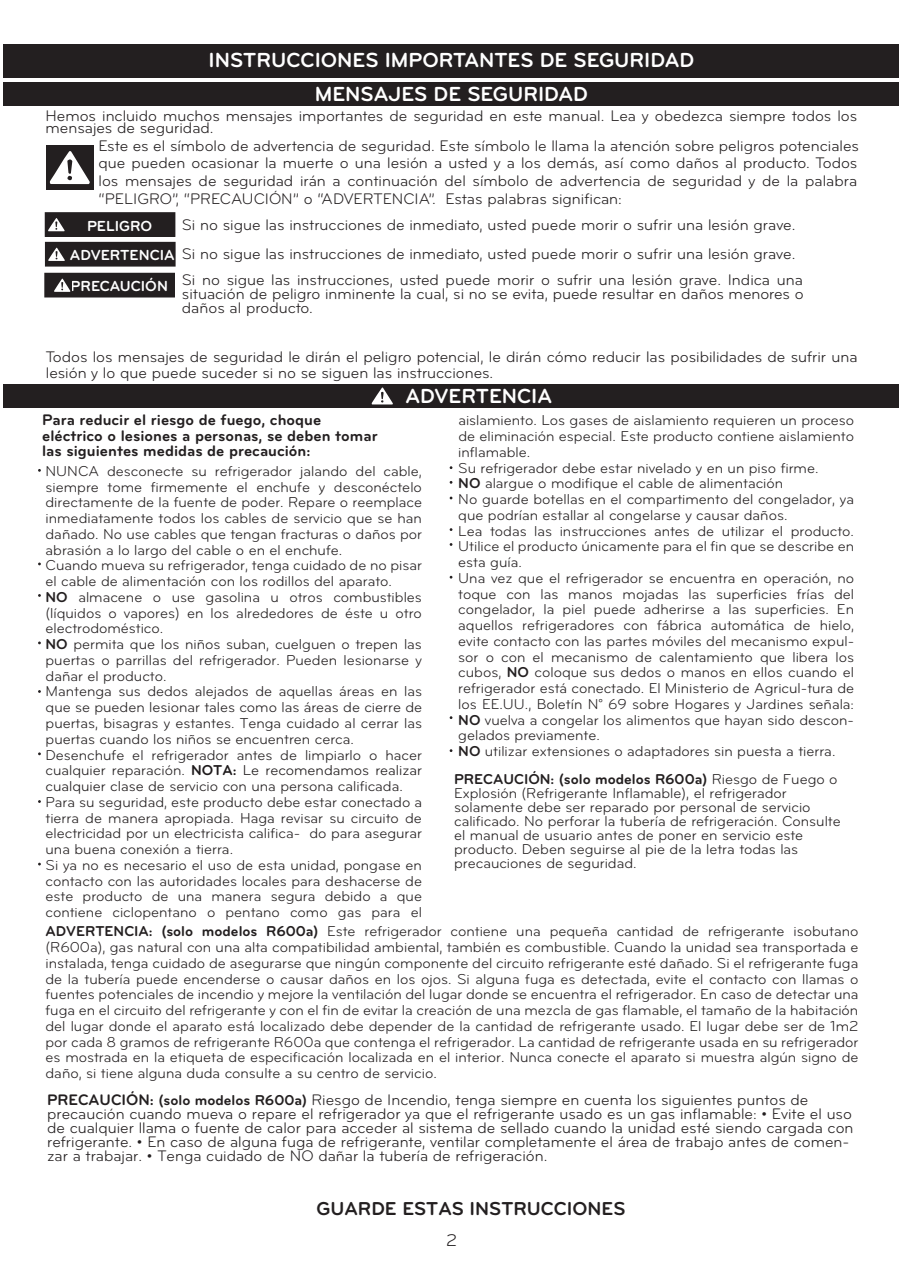
<style>
.page{position:relative;width:903px;height:1275px;background:#fff}
.page>*{position:absolute;margin:0;border:0;box-sizing:border-box;transform-origin:0 0}
.t1{font:700 21.18px "Bryant LG";color:#fff}
.t2{font:700 19.43px "Bryant LG";color:#231f20}
.t3{font:17.5px "Bryant LG";color:#231f20}
.t4{font:15.92px/14px "Bryant LG";color:#231f20}
.t5{font:700 15.92px/15.8px "Bryant LG";color:#231f20}
.t6{font:700 15.22px "Bryant LG";color:#fff}
.t7{font:14.88px/15.8px "Bryant LG";color:#231f20}
.s1{font-weight:700}
.s2{font-weight:700;color:#1e1a1b}
.s3{color:#1e1a1b}
.s4{font-weight:700;font-size:14.88px}
</style>
<div class="page">
<div style="left:3px;top:45px;width:895px;height:33px;background:#231f20"></div>
<div style="left:46px;top:145px;width:47px;height:45px;background:#231f20"></div>
<svg style="left:50px;top:151px;width:40px;height:33px"></svg>
<div style="left:46px;top:213px;width:129px;height:23px;background:#231f20"></div>
<div style="left:45px;top:212px;width:130px;height:25px;border:2px solid #231f20"></div>
<svg style="left:47px;top:216px;width:18px;height:18px"></svg>
<svg style="left:48px;top:218px;width:17px;height:13px"></svg>
<div style="left:46px;top:243px;width:129px;height:23px;background:#231f20"></div>
<div style="left:45px;top:242px;width:131px;height:25px;border:2px solid #231f20"></div>
<div style="left:47px;top:245px;width:19px;height:18px;background:#231f20"></div>
<svg style="left:48px;top:248px;width:17px;height:13px"></svg>
<div style="left:45px;top:274px;width:129px;height:23px;background:#231f20"></div>
<div style="left:44px;top:273px;width:131px;height:24px;border:2px solid #231f20"></div>
<svg style="left:54px;top:279px;width:16px;height:13px"></svg>
<div style="left:4px;top:83px;width:894px;height:23px;background:#231f20"></div>
<div style="left:4px;top:385px;width:894px;height:23px;background:#231f20"></div>
<svg style="left:372px;top:404px;width:21px;height:1px"></svg>
<svg style="left:371px;top:387px;width:22px;height:17px"></svg>
<h1 class="t1" style="left:209px;top:47px;width:487px">INSTRUCCIONES IMPORTANTES DE SEGURIDAD</h1>
<h1 class="t1" style="left:315px;top:81px;width:275px">MENSAJES DE SEGURIDAD</h1>
<p class="t4" style="left:45px;top:109px;width:813px;line-height:12.4px">Hemos incluido muchos mensajes importantes de seguridad en este manual. Lea y obedezca siempre todos los mensajes de seguridad.</p>
<p class="t4" style="left:98px;top:137px;width:762px;line-height:17.7px;text-align:justify">Este es el símbolo de advertencia de seguridad. Este símbolo le llama la atención sobre peligros potenciales que pueden ocasionar la muerte o una lesión a usted y a los demás, así como daños al producto. Todos los mensajes de seguridad irán a continuación del símbolo de advertencia de seguridad y de la palabra “PELIGRO”, “PRECAUCIÓN” o “ADVERTENCIA”. Estas palabras significan:</p>
<p class="t4" style="left:70px;top:210px;width:727px;line-height:29.2px;text-align:right">Si no sigue las instrucciones de inmediato, usted puede morir o sufrir una lesión grave.<br><sub>ADVERTENCIA</sub> Si no sigue las instrucciones de inmediato, usted puede morir o sufrir una lesión grave.</p>
<p class="t4" style="left:182px;top:272px;width:623px;text-align:justify">Si no sigue las instrucciones, usted puede morir o sufrir una lesión grave. Indica una situación de peligro inminente la cual, si no se evita, puede resultar en daños menores o daños al producto.</p>
<p class="t4" style="left:46px;top:349px;width:813px;line-height:15.9px">Todos los mensajes de seguridad le dirán el peligro potencial, le dirán cómo reducir las posibilidades de sufrir una lesión y lo que puede suceder si no se siguen las instrucciones.</p>
<p class="t6" style="left:87px;top:216px;width:67px">PELIGRO</p>
<p class="t6" style="left:71px;top:277px;width:99px">PRECAUCIÓN</p>
<h1 class="t1" style="left:405px;top:383px;width:148px">ADVERTENCIA</h1>
<p class="t5" style="left:42px;top:412px;width:337px">Para reducir el riesgo de fuego, choque eléctrico o lesiones a personas, se deben tomar las siguientes medidas de precaución:</p>
<p class="t7" style="left:46px;top:463px;width:378px">NUNCA desconecte su refrigerador jalando del cable, siempre tome firmemente el enchufe y desconéctelo directamente de la fuente de poder. Repare o reemplace inmediatamente todos los cables de servicio que se han dañado. No use cables que tengan fracturas o daños por abrasión a lo largo del cable o en el enchufe.<br>Cuando mueva su refrigerador, tenga cuidado de no pisar el cable de alimentación con los rodillos del aparato.<br><span class="s1">NO</span> almacene o use gasolina u otros combustibles (líquidos o vapores) en los alrededores de éste u otro electrodoméstico.<br><span class="s1">NO</span> permita que los niños suban, cuelguen o trepen las puertas o parrillas del refrigerador. Pueden lesionarse y dañar el producto.<br>Mantenga sus dedos alejados de aquellas áreas en las que se pueden lesionar tales como las áreas de cierre de puertas, bisagras y estantes. Tenga cuidado al cerrar las puertas cuando los niños se encuentren cerca.<br>Desenchufe el refrigerador antes de limpiarlo o hacer cualquier reparación. <span class="s2">NOTA:</span> <span class="s3">Le recomendamos realizar cualquier clase d</span>e servicio con una persona calificada.<br>Para su seguridad, este producto debe estar conectado a tierra de manera apropiada. Haga revisar su circuito de electricidad por un electricista califica- do para asegurar una buena conexión a tierra.<br>Si ya no es necesario el uso de esta unidad, pongase en contacto con las autoridades locales para deshacerse de este producto de una manera segura debido a que contiene ciclopentano o pentano como gas para el</p>
<p class="t7" style="left:458px;top:413px;width:397px">aislamiento. Los gases de aislamiento requieren un proceso de eliminación especial. Este producto contiene aislamiento inflamable.<br>Su refrigerador debe estar nivelado y en un piso firme.<br><span class="s1">NO</span> alargue o modifique el cable de alimentación<br>No guarde botellas en el compartimento del congelador, ya que podrían estallar al congelarse y causar daños.<br>Lea todas las instrucciones antes de utilizar el producto.<br>Utilice el producto únicamente para el fin que se describe en esta guía.<br>Una vez que el refrigerador se encuentra en operación, no toque con las manos mojadas las superficies frías del congelador, la piel puede adherirse a las superficies. En aquellos refrigeradores con fábrica automática de hielo, evite contacto con las partes móviles del mecanismo expul&shy;sor o con el mecanismo de calentamiento que libera los cubos, <span class="s1">NO</span> coloque sus dedos o manos en ellos cuando el refrigerador está conectado. El Ministerio de Agricul-tura de los EE.UU., Boletín N° 69 sobre Hogares y Jardines señala:<br><span class="s1">NO</span> vuelva a congelar los alimentos que hayan sido descon&shy;gelados previamente.<br><span class="s1">NO</span> utilizar extensiones o adaptadores sin puesta a tierra.</p>
<p class="t7" style="left:454px;top:772px;width:388px;line-height:14px"><span class="s1">PRECAUCIÓN: (solo modelos R600a)</span> Riesgo de Fuego o Explosión (Refrigerante Inflamable), el refrigerador solamente debe ser reparado por personal de servicio calificado. No perforar la tubería de refrigeración. Consulte el manual de usuario antes de poner en servicio este producto. Deben seguirse al pie de la letra todas las precauciones de seguridad.</p>
<p class="t7" style="left:46px;top:924px;width:814px;text-align:justify"><span class="s1">ADVERTENCIA: (solo modelos R600a)</span> Este refrigerador contiene una pequeña cantidad de refrigerante isobutano (R600a), gas natural con una alta compatibilidad ambiental, también es combustible. Cuando la unidad sea transportada e instalada, tenga cuidado de asegurarse que ningún componente del circuito refrigerante esté dañado. Si el refrigerante fuga de la tubería puede encenderse o causar daños en los ojos. Si alguna fuga es detectada, evite el contacto con llamas o fuentes potenciales de incendio y mejore la ventilación del lugar donde se encuentra el refrigerador. En caso de detectar una fuga en el circuito del refrigerante y con el fin de evitar la creación de una mezcla de gas flamable, el tamaño de la habitación del lugar donde el aparato está localizado debe depender de la cantidad de refrigerante usado. El lugar debe ser de 1m2 por cada 8 gramos de refrigerante R600a que contenga el refrigerador. La cantidad de refrigerante usada en su refrigerador es mostrada en la etiqueta de especificación localizada en el interior. Nunca conecte el aparato si muestra algún signo de daño, si tiene alguna duda consulte a su centro de servicio.</p>
<p class="t4" style="left:47px;top:1093px;width:808px"><span class="s1">PRECAUCIÓN:</span> <span class="s4">(solo modelos R600a)</span> Riesgo de Incendio, tenga siempre en cuenta los siguientes puntos de precaución cuando mueva o repare el refrigerador ya que el refrigerante usado es un gas inflamable: • Evite el uso de cualquier llama o fuente de calor para acceder al sistema de sellado cuando la unidad esté siendo cargada con refrigerante. • En caso de alguna fuga de refrigerante, ventilar completamente el área de trabajo antes de comen&shy;zar a trabajar. • Tenga cuidado de NO dañar la tubería de refrigeración.</p>
<h2 class="t2" style="left:316px;top:1196px;width:310px">GUARDE ESTAS INSTRUCCIONES</h2>
<p class="t3" style="left:446px;top:1230px;width:12px">2</p>
</div>
